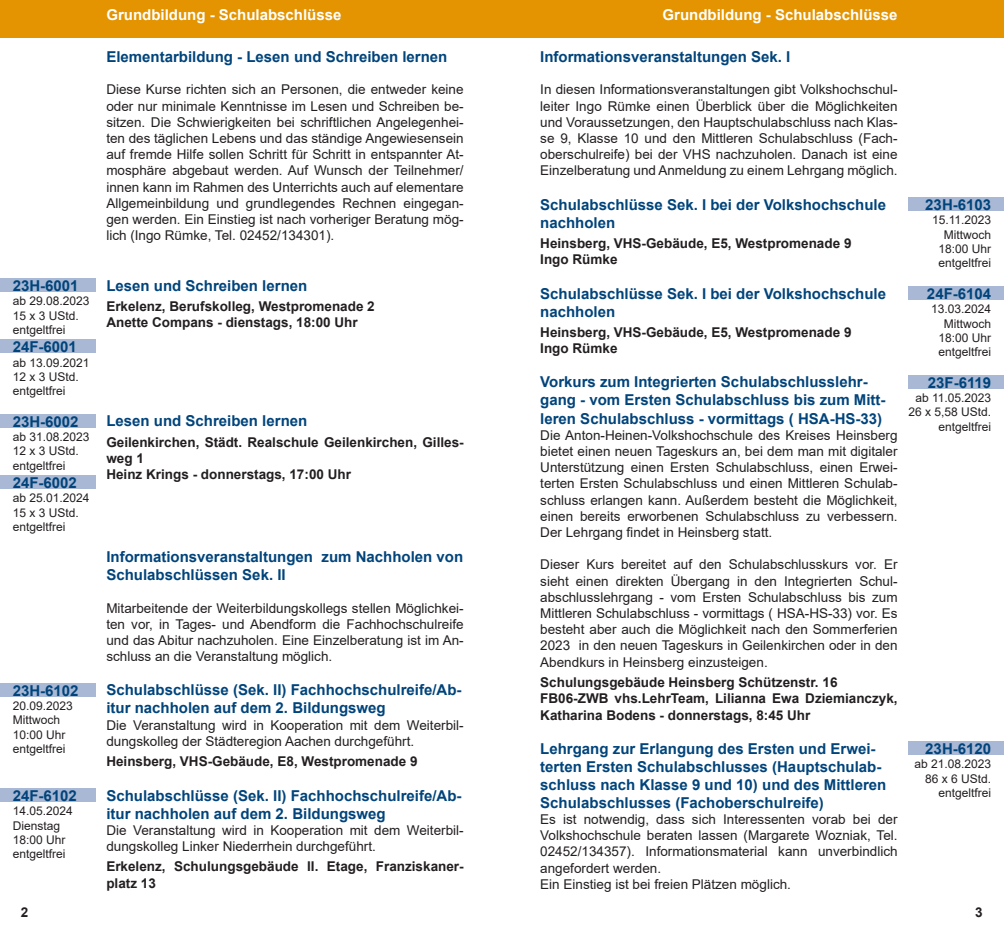
<style>
.page{position:relative;width:1004px;height:936px;background:#fff}
.page>*{position:absolute;margin:0;border:0;box-sizing:border-box;transform-origin:0 0}
.Titel{font:700 15px/18px "Arial";color:#00447b}
.VorspannGross{font:700 15px/18px "Arial";color:#00447b}
.Kursnummer_hell{font:700 15px "Arial";color:#00447b}
.t1{font:700 15px "Arial";color:#fff}
.Dozent{font:700 15px "Arial";color:#00447b}
.Kursinfo{font:13.5px/16.2px "Arial";color:#231f20;text-align:justify}
.Ort{font:700 13.5px/16.2px "Arial";color:#231f20}
.Dozent-2{font:700 13.5px/16.2px "Arial";color:#231f20}
.Termin1{font:12px "Arial";color:#231f20}
</style>
<div class="page">
<div style="left:0;top:0;width:501px;height:38px;background:#e39400"></div>
<div style="left:502px;top:0;width:501px;height:38px;background:#e39400"></div>
<div style="left:0;top:278px;width:96px;height:13px;background:#a9b8d4"></div>
<div style="left:0;top:339px;width:96px;height:14px;background:#a9b8d4"></div>
<div style="left:0;top:414px;width:96px;height:13px;background:#a9b8d4"></div>
<div style="left:0;top:475px;width:96px;height:13px;background:#a9b8d4"></div>
<div style="left:0;top:682px;width:96px;height:14px;background:#a9b8d4"></div>
<div style="left:0;top:787px;width:96px;height:14px;background:#a9b8d4"></div>
<div style="left:907px;top:197px;width:96px;height:13px;background:#a9b8d4"></div>
<div style="left:907px;top:286px;width:96px;height:13px;background:#a9b8d4"></div>
<div style="left:907px;top:375px;width:96px;height:13px;background:#a9b8d4"></div>
<div style="left:907px;top:741px;width:96px;height:13px;background:#a9b8d4"></div>
<p class="Kursnummer_hell" style="left:13px;top:275px;width:67px">23H-6001</p>
<p class="Termin1" style="left:13px;top:293px;width:78px">ab 29.08.2023</p>
<p class="Termin1" style="left:13px;top:307px;width:68px">15 x 3 UStd.</p>
<p class="Termin1" style="left:13px;top:321px;width:54px">entgeltfrei</p>
<p class="Kursnummer_hell" style="left:13px;top:336px;width:66px">24F-6001</p>
<p class="Termin1" style="left:13px;top:354px;width:78px">ab 13.09.2021</p>
<p class="Termin1" style="left:13px;top:368px;width:68px">12 x 3 UStd.</p>
<p class="Termin1" style="left:13px;top:383px;width:54px">entgeltfrei</p>
<p class="Kursnummer_hell" style="left:13px;top:411px;width:67px">23H-6002</p>
<p class="Termin1" style="left:13px;top:428px;width:78px">ab 31.08.2023</p>
<p class="Termin1" style="left:13px;top:443px;width:68px">12 x 3 UStd.</p>
<p class="Termin1" style="left:13px;top:457px;width:54px">entgeltfrei</p>
<p class="Kursnummer_hell" style="left:13px;top:472px;width:66px">24F-6002</p>
<p class="Termin1" style="left:13px;top:489px;width:78px">ab 25.01.2024</p>
<p class="Termin1" style="left:13px;top:504px;width:68px">15 x 3 UStd.</p>
<p class="Termin1" style="left:13px;top:518px;width:54px">entgeltfrei</p>
<p class="Kursnummer_hell" style="left:13px;top:679px;width:67px">23H-6102</p>
<p class="Termin1" style="left:13px;top:697px;width:62px">20.09.2023</p>
<p class="Termin1" style="left:13px;top:712px;width:49px">Mittwoch</p>
<p class="Termin1" style="left:13px;top:726px;width:54px">10:00 Uhr</p>
<p class="Termin1" style="left:13px;top:740px;width:54px">entgeltfrei</p>
<p class="Kursnummer_hell" style="left:13px;top:784px;width:66px">24F-6102</p>
<p class="Termin1" style="left:13px;top:802px;width:62px">14.05.2024</p>
<p class="Termin1" style="left:13px;top:817px;width:49px">Dienstag</p>
<p class="Termin1" style="left:13px;top:831px;width:54px">18:00 Uhr</p>
<p class="Termin1" style="left:13px;top:845px;width:54px">entgeltfrei</p>
<p class="t1" style="left:106px;top:5px;width:237px">Grundbildung - Schulabschlüsse</p>
<p class="t1" style="left:662px;top:5px;width:237px">Grundbildung - Schulabschlüsse</p>
<p class="VorspannGross" style="left:106px;top:48px;width:342px">Elementarbildung - Lesen und Schreiben lernen</p>
<p class="Kursinfo" style="left:106px;top:81px;width:359px">Diese Kurse richten sich an Personen, die entweder keine oder nur minimale Kenntnisse im Lesen und Schreiben be&shy;sitzen. Die Schwierigkeiten bei schriftlichen Angelegenhei&shy;ten des täglichen Lebens und das ständige Angewiesensein auf fremde Hilfe sollen Schritt für Schritt in entspannter At&shy;mosphäre abgebaut werden. Auf Wunsch der Teilnehmer/ innen kann im Rahmen des Unterrichts auch auf elementare Allgemeinbildung und grundlegendes Rechnen eingegan&shy;gen werden. Ein Einstieg ist nach vorheriger Beratung mög&shy;lich (Ingo Rümke, Tel. 02452/134301).</p>
<p class="Titel" style="left:106px;top:276px;width:202px">Lesen und Schreiben lernen</p>
<p class="Ort" style="left:106px;top:298px;width:270px">Erkelenz, Berufskolleg, Westpromenade 2</p>
<p class="Dozent-2" style="left:106px;top:315px;width:253px">Anette Compans - dienstags, 18:00 Uhr</p>
<p class="Titel" style="left:106px;top:412px;width:202px">Lesen und Schreiben lernen</p>
<p class="Ort" style="left:106px;top:434px;width:359px">Geilenkirchen, Städt. Realschule Geilenkirchen, Gilles&shy;weg 1</p>
<p class="Dozent-2" style="left:106px;top:466px;width:246px">Heinz Krings - donnerstags, 17:00 Uhr</p>
<p class="VorspannGross" style="left:106px;top:548px;width:358px">Informationsveranstaltungen zum Nachholen von<br>Schulabschlüssen Sek. II</p>
<p class="Kursinfo" style="left:106px;top:599px;width:359px">Mitarbeitende der Weiterbildungskollegs stellen Möglichkei&shy;ten vor, in Tages- und Abendform die Fachhochschulreife und das Abitur nachzuholen. Eine Einzelberatung ist im An&shy;schluss an die Veranstaltung möglich.</p>
<p class="Titel" style="left:106px;top:681px;width:357px">Schulabschlüsse (Sek. II) Fachhochschulreife/Ab&shy;itur nachholen auf dem 2. Bildungsweg</p>
<p class="Kursinfo" style="left:106px;top:716px;width:359px">Die Veranstaltung wird in Kooperation mit dem Weiterbil&shy;dungskolleg der Städteregion Aachen durchgeführt.</p>
<p class="Ort" style="left:106px;top:753px;width:313px">Heinsberg, VHS-Gebäude, E8, Westpromenade 9</p>
<p class="Titel" style="left:106px;top:786px;width:357px">Schulabschlüsse (Sek. II) Fachhochschulreife/Ab&shy;itur nachholen auf dem 2. Bildungsweg</p>
<p class="Kursinfo" style="left:106px;top:821px;width:359px">Die Veranstaltung wird in Kooperation mit dem Weiterbil&shy;dungskolleg Linker Niederrhein durchgeführt.</p>
<p class="Ort" style="left:106px;top:858px;width:359px">Erkelenz, Schulungsgebäude II. Etage, Franziskaner&shy;platz 13</p>
<p class="Dozent" style="left:540px;top:46px;width:252px">Informationsveranstaltungen Sek. I</p>
<p class="Kursinfo" style="left:540px;top:81px;width:359px">In diesen Informationsveranstaltungen gibt Volkshochschul&shy;leiter Ingo Rümke einen Überblick über die Möglichkeiten und Voraussetzungen, den Hauptschulabschluss nach Klas&shy;se 9, Klasse 10 und den Mittleren Schulabschluss (Fach&shy;oberschulreife) bei der VHS nachzuholen. Danach ist eine Einzelberatung und Anmeldung zu einem Lehrgang möglich.</p>
<p class="Titel" style="left:540px;top:195px;width:347px">Schulabschlüsse Sek. I bei der Volkshochschule nachholen</p>
<p class="Ort" style="left:540px;top:235px;width:313px">Heinsberg, VHS-Gebäude, E5, Westpromenade 9</p>
<p class="Dozent-2" style="left:540px;top:252px;width:79px">Ingo Rümke</p>
<p class="Titel" style="left:540px;top:284px;width:347px">Schulabschlüsse Sek. I bei der Volkshochschule nachholen</p>
<p class="Ort" style="left:540px;top:324px;width:313px">Heinsberg, VHS-Gebäude, E5, Westpromenade 9</p>
<p class="Dozent-2" style="left:540px;top:340px;width:79px">Ingo Rümke</p>
<p class="Titel" style="left:540px;top:373px;width:347px">Vorkurs zum Integrierten Schulabschlusslehr&shy;gang - vom Ersten Schulabschluss bis zum Mitt&shy;leren Schulabschluss - vormittags ( HSA-HS-33)</p>
<p class="Kursinfo" style="left:540px;top:427px;width:359px">Die Anton-Heinen-Volkshochschule des Kreises Heinsberg bietet einen neuen Tageskurs an, bei dem man mit digitaler Unterstützung einen Ersten Schulabschluss, einen Erwei&shy;terten Ersten Schulabschluss und einen Mittleren Schulab&shy;schluss erlangen kann. Außerdem besteht die Möglichkeit, einen bereits erworbenen Schulabschluss zu verbessern.<br>Der Lehrgang findet in Heinsberg statt.</p>
<p class="Kursinfo" style="left:540px;top:556px;width:359px">Dieser Kurs bereitet auf den Schulabschlusskurs vor. Er sieht einen direkten Übergang in den Integrierten Schul&shy;abschlusslehrgang - vom Ersten Schulabschluss bis zum Mittleren Schulabschluss - vormittags ( HSA-HS-33) vor. Es besteht aber auch die Möglichkeit nach den Sommerferien 2023 in den neuen Tageskurs in Geilenkirchen oder in den Abendkurs in Heinsberg einzusteigen.</p>
<p class="Ort" style="left:540px;top:674px;width:299px">Schulungsgebäude Heinsberg Schützenstr. 16</p>
<p class="Dozent-2" style="left:540px;top:690px;width:359px">FB06-ZWB vhs.LehrTeam, Lilianna Ewa Dziemianczyk,<br>Katharina Bodens - donnerstags, 8:45 Uhr</p>
<p class="Titel" style="left:540px;top:739px;width:347px">Lehrgang zur Erlangung des Ersten und Erwei&shy;terten Ersten Schulabschlusses (Hauptschulab&shy;schluss nach Klasse 9 und 10) und des Mittleren Schulabschlusses (Fachoberschulreife)</p>
<p class="Kursinfo" style="left:540px;top:811px;width:359px">Es ist notwendig, dass sich Interessenten vorab bei der Volkshochschule beraten lassen (Margarete Wozniak, Tel.<br>02452/134357). Informationsmaterial kann unverbindlich angefordert werden.</p>
<p class="Kursinfo" style="left:540px;top:875px;width:252px">Ein Einstieg ist bei freien Plätzen möglich.</p>
<p class="Kursnummer_hell" style="left:925px;top:194px;width:67px">23H-6103</p>
<p class="Termin1" style="left:932px;top:212px;width:61px">15.11.2023</p>
<p class="Termin1" style="left:943px;top:226px;width:49px">Mittwoch</p>
<p class="Termin1" style="left:938px;top:240px;width:54px">18:00 Uhr</p>
<p class="Termin1" style="left:938px;top:255px;width:54px">entgeltfrei</p>
<p class="Kursnummer_hell" style="left:926px;top:283px;width:66px">24F-6104</p>
<p class="Termin1" style="left:931px;top:300px;width:62px">13.03.2024</p>
<p class="Termin1" style="left:943px;top:315px;width:49px">Mittwoch</p>
<p class="Termin1" style="left:938px;top:329px;width:54px">18:00 Uhr</p>
<p class="Termin1" style="left:938px;top:344px;width:54px">entgeltfrei</p>
<p class="Kursnummer_hell" style="left:927px;top:372px;width:65px">23F-6119</p>
<p class="Termin1" style="left:915px;top:389px;width:77px">ab 11.05.2023</p>
<p class="Termin1" style="left:908px;top:404px;width:84px">26 x 5,58 UStd.</p>
<p class="Termin1" style="left:938px;top:418px;width:54px">entgeltfrei</p>
<p class="Kursnummer_hell" style="left:925px;top:738px;width:67px">23H-6120</p>
<p class="Termin1" style="left:914px;top:755px;width:78px">ab 21.08.2023</p>
<p class="Termin1" style="left:925px;top:770px;width:68px">86 x 6 UStd.</p>
<p class="Termin1" style="left:938px;top:784px;width:54px">entgeltfrei</p>
<p class="Dozent-2" style="left:21px;top:904px;width:9px">2</p>
<p class="Dozent-2" style="left:975px;top:904px;width:9px">3</p>
</div>
